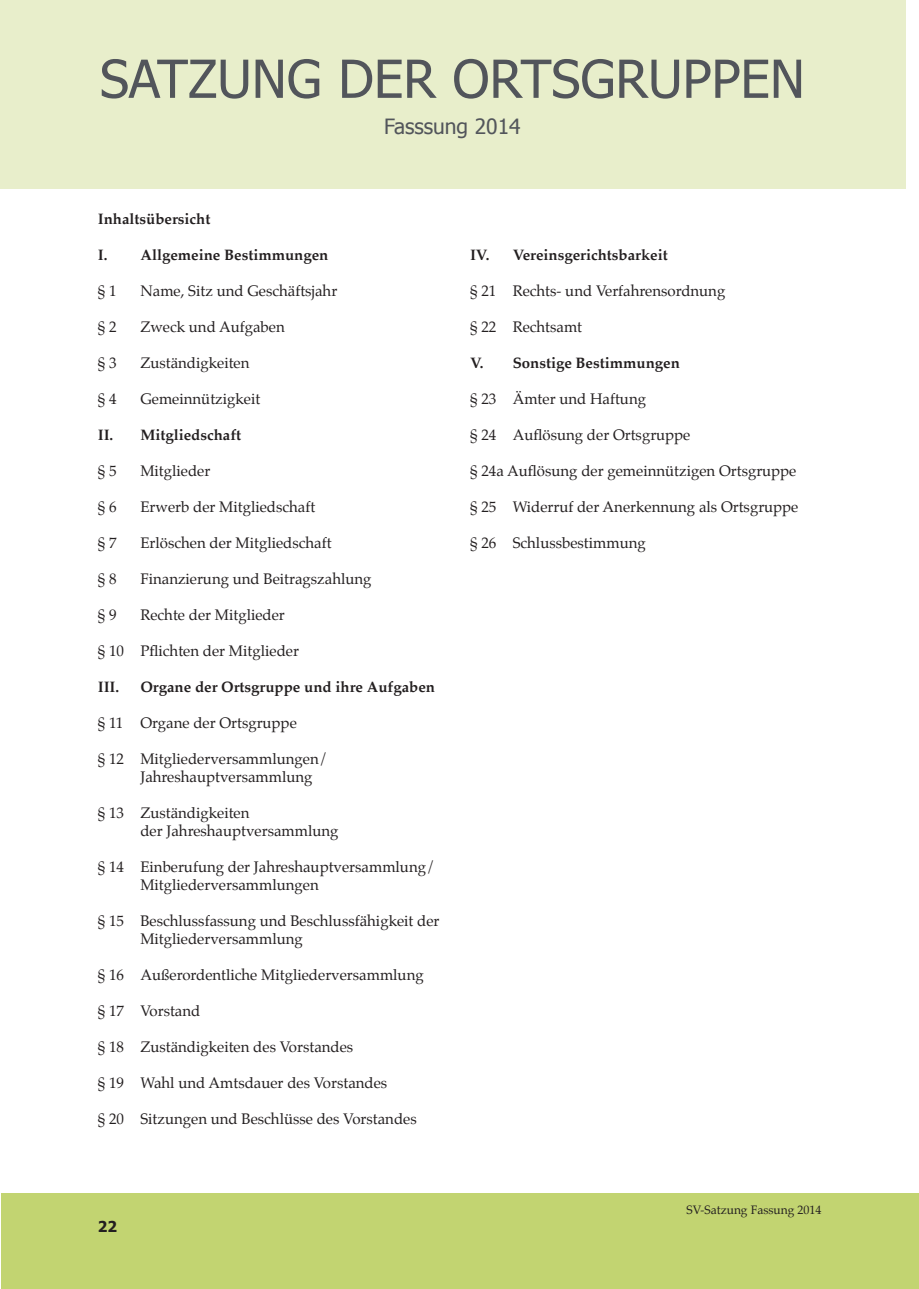
<style>
.page{position:relative;width:919px;height:1289px;background:#fff}
.page>*{position:absolute;margin:0;border:0;box-sizing:border-box;transform-origin:0 0}
.t1{font:52.5px "Tahoma";color:#52555b}
.t2{font:21px "Tahoma";color:#52555b}
.t3{font:15px/18px "Palatino";color:#231f20}
.t4{font:700 15px "Palatino";color:#231f20}
.t5{font:700 15px "Tahoma";color:#231f20}
.t6{font:12px "Palatino";color:#231f20}
</style>
<div class="page">
<div style="left:1px;top:1192px;width:917px;height:96px;background:#c2d471"></div>
<div style="left:0;top:0;width:905px;height:188px;background:#e8eecb"></div>
<h1 class="t1" style="left:100px;top:44px;width:706px">SATZUNG DER ORTSGRUPPEN</h1>
<h2 class="t2" style="left:384px;top:112px;width:138px">Fasssung 2014</h2>
<p class="t4" style="left:98px;top:206px;width:114px">Inhaltsübersicht</p>
<p class="t4" style="left:98px;top:242px;width:232px">I. Allgemeine Bestimmungen</p>
<p class="t3" style="left:98px;top:282px;width:20px">§ 1</p>
<p class="t3" style="left:140px;top:282px;width:198px">Name, Sitz und Geschäftsjahr</p>
<p class="t3" style="left:98px;top:318px;width:20px">§ 2</p>
<p class="t3" style="left:140px;top:318px;width:146px">Zweck und Aufgaben</p>
<p class="t3" style="left:98px;top:354px;width:20px">§ 3</p>
<p class="t3" style="left:140px;top:354px;width:111px">Zuständigkeiten</p>
<p class="t3" style="left:98px;top:390px;width:20px">§ 4</p>
<p class="t3" style="left:140px;top:390px;width:121px">Gemeinnützigkeit</p>
<p class="t4" style="left:98px;top:422px;width:145px">II. Mitgliedschaft</p>
<p class="t3" style="left:98px;top:462px;width:20px">§ 5</p>
<p class="t3" style="left:140px;top:462px;width:71px">Mitglieder</p>
<p class="t3" style="left:98px;top:498px;width:20px">§ 6</p>
<p class="t3" style="left:140px;top:498px;width:176px">Erwerb der Mitgliedschaft</p>
<p class="t3" style="left:98px;top:534px;width:20px">§ 7</p>
<p class="t3" style="left:140px;top:534px;width:193px">Erlöschen der Mitgliedschaft</p>
<p class="t3" style="left:98px;top:570px;width:20px">§ 8</p>
<p class="t3" style="left:140px;top:570px;width:233px">Finanzierung und Beitragszahlung</p>
<p class="t3" style="left:98px;top:606px;width:20px">§ 9</p>
<p class="t3" style="left:140px;top:606px;width:146px">Rechte der Mitglieder</p>
<p class="t3" style="left:98px;top:642px;width:203px">§ 10 Pflichten der Mitglieder</p>
<p class="t4" style="left:98px;top:674px;width:23px">III.</p>
<p class="t4" style="left:140px;top:674px;width:296px">Organe der Ortsgruppe und ihre Aufgaben</p>
<p class="t3" style="left:98px;top:714px;width:200px">§ 11 Organe der Ortsgruppe</p>
<p class="t3" style="left:140px;top:750px;width:189px;text-indent:-43px">§ 12 Mitgliederversammlungen/<br>Jahreshauptversammlung</p>
<p class="t3" style="left:140px;top:804px;width:200px;text-indent:-43px">§ 13 Zuständigkeiten<br>der Jahreshauptversammlung</p>
<p class="t3" style="left:140px;top:858px;width:296px;text-indent:-43px">§ 14 Einberufung der Jahreshauptversammlung/<br>Mitgliederversammlungen</p>
<p class="t3" style="left:140px;top:912px;width:300px;text-indent:-43px">§ 15 Beschlussfassung und Beschlussfähigkeit der<br>Mitgliederversammlung</p>
<p class="t3" style="left:98px;top:966px;width:327px">§ 16 Außerordentliche Mitgliederversammlung</p>
<p class="t3" style="left:98px;top:1002px;width:104px">§ 17 Vorstand</p>
<p class="t3" style="left:98px;top:1038px;width:257px">§ 18 Zuständigkeiten des Vorstandes</p>
<p class="t3" style="left:98px;top:1074px;width:291px">§ 19 Wahl und Amtsdauer des Vorstandes</p>
<p class="t3" style="left:98px;top:1110px;width:320px">§ 20 Sitzungen und Beschlüsse des Vorstandes</p>
<p class="t5" style="left:98px;top:1216px;width:21px">22</p>
<p class="t4" style="left:470px;top:242px;width:199px">IV. Vereinsgerichtsbarkeit</p>
<p class="t3" style="left:470px;top:282px;width:257px">§ 21 Rechts- und Verfahrensordnung</p>
<p class="t3" style="left:470px;top:318px;width:114px">§ 22 Rechtsamt</p>
<p class="t4" style="left:470px;top:350px;width:211px">V. Sonstige Bestimmungen</p>
<p class="t3" style="left:470px;top:390px;width:177px">§ 23 Ämter und Haftung</p>
<p class="t3" style="left:470px;top:426px;width:222px">§ 24 Auflösung der Ortsgruppe</p>
<p class="t3" style="left:470px;top:462px;width:328px">§ 24a Auflösung der gemeinnützigen Ortsgruppe</p>
<p class="t3" style="left:470px;top:498px;width:330px">§ 25 Widerruf der Anerkennung als Ortsgruppe</p>
<p class="t3" style="left:470px;top:534px;width:177px">§ 26 Schlussbestimmung</p>
<p class="t6" style="left:686px;top:1200px;width:136px">SV-Satzung Fassung 2014</p>
</div>
